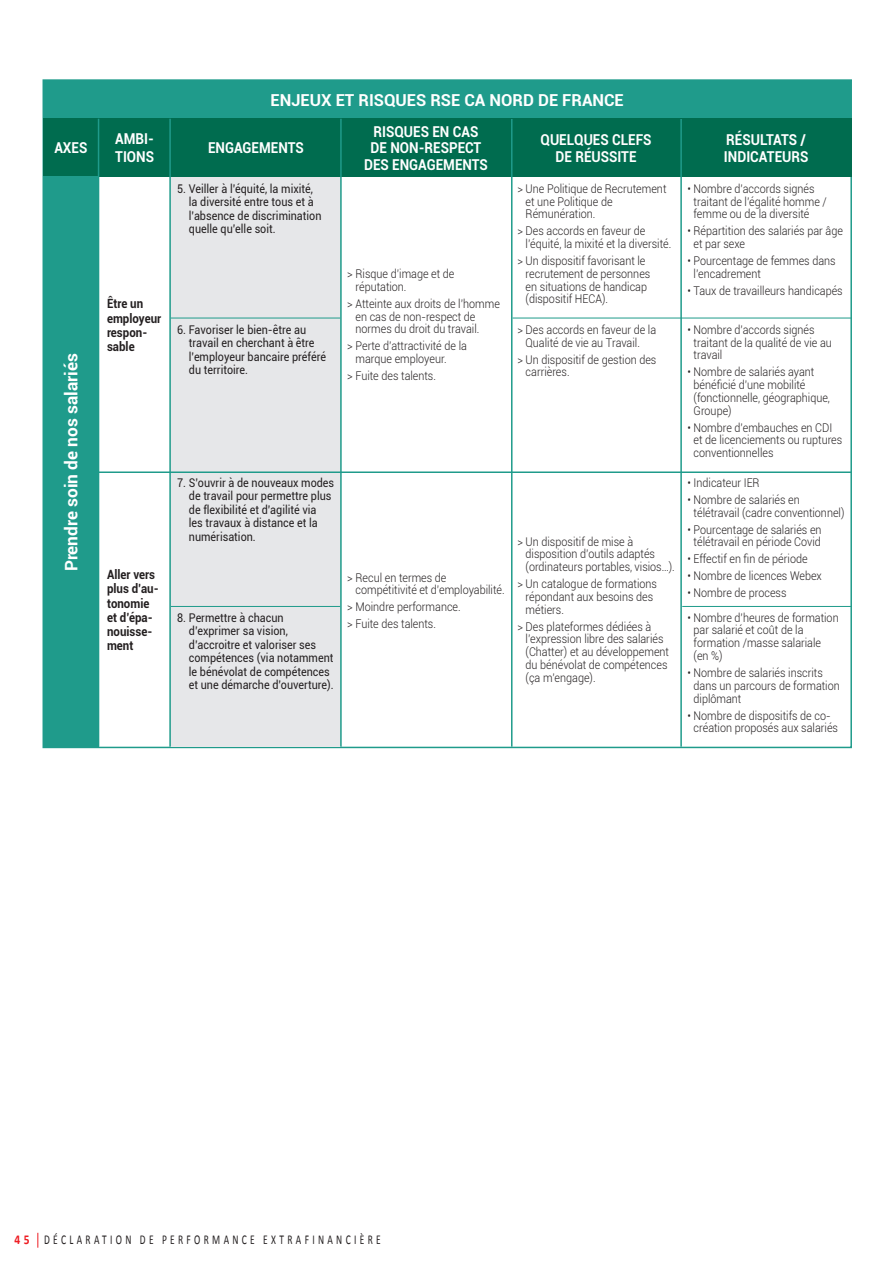
<style>
.page{position:relative;width:893px;height:1263px;background:#fff}
.page>*{position:absolute;margin:0;border:0;box-sizing:border-box;transform-origin:0 0}
.t1{font:700 17.25px "Roboto";color:#fff}
.t2{font:700 16.5px "Roboto";color:#fff}
.t3{font:700 15px/16.5px "Roboto";color:#fff;scale:.9 1}
.t4{font:13.5px "Calibri";letter-spacing:.35em;color:#231f20;scale:.7 1}
.t5{font:700 13.5px "Calibri";color:#ee1d23;scale:.85 1}
.t6{font:700 12.75px/14.2px "Roboto";color:#231f20;scale:.9 1}
.t7{font:300 12px/12.8px "Roboto";color:#231f20;scale:.9 1}
.t8{font:12px/13.5px "Roboto";color:#231f20;scale:.9 1}
</style>
<div class="page">
<div style="left:43px;top:80px;width:808px;height:39px;background:#1f9b8b"></div>
<div style="left:171px;top:119px;width:170px;height:58px;background:#006c4f"></div>
<div style="left:99px;top:119px;width:72px;height:58px;background:#006c4f"></div>
<div style="left:171px;top:178px;width:170px;height:140px;background:#e6e7e9"></div>
<div style="left:171px;top:318px;width:170px;height:153px;background:#e6e7e9"></div>
<div style="left:171px;top:606px;width:170px;height:141px;background:#e6e7e9"></div>
<div style="left:171px;top:471px;width:170px;height:136px;background:#e6e7e9"></div>
<div style="left:43px;top:119px;width:56px;height:58px;background:#006c4f"></div>
<div style="left:43px;top:176px;width:56px;height:572px;background:#1f9b8b"></div>
<div style="left:341px;top:119px;width:170px;height:58px;background:#006c4f"></div>
<div style="left:511px;top:119px;width:170px;height:58px;background:#006c4f"></div>
<div style="left:681px;top:119px;width:170px;height:58px;background:#006c4f"></div>
<hr style="left:171px;top:318px;width:169px;height:1px;background:#1f9b8b">
<hr style="left:171px;top:606px;width:169px;height:1px;background:#1f9b8b">
<hr style="left:682px;top:606px;width:170px;height:1px;background:#1f9b8b">
<hr style="left:512px;top:318px;width:340px;height:1px;background:#1f9b8b">
<hr style="left:99px;top:471px;width:752px;height:2px;background:#1f9b8b">
<hr style="left:98px;top:119px;width:1px;height:628px;background:#1f9b8b">
<hr style="left:169px;top:119px;width:2px;height:628px;background:#1f9b8b">
<hr style="left:340px;top:119px;width:2px;height:628px;background:#1f9b8b">
<hr style="left:511px;top:119px;width:1px;height:628px;background:#1f9b8b">
<hr style="left:680px;top:119px;width:2px;height:628px;background:#1f9b8b">
<svg style="left:37px;top:1233px;width:1px;height:15px"></svg>
<p class="t3" style="left:54px;top:139px;width:38px">AXES</p>
<p class="t1" style="left:59px;top:571px;width:220px;rotate:-90deg">Prendre soin de nos salariés</p>
<p class="t3" style="left:115px;top:129px;width:45px;line-height:18px">AMBI-<br>TIONS</p>
<p class="t6" style="left:107px;top:296px;width:62px">Être un employeur respon&shy;sable</p>
<p class="t6" style="left:107px;top:567px;width:59px">Aller vers plus d’au&shy;tonomie et d’épa&shy;nouisse&shy;ment</p>
<p class="t2" style="left:271px;top:88px;width:355px">ENJEUX ET RISQUES RSE CA NORD DE FRANCE</p>
<p class="t3" style="left:208px;top:139px;width:108px">ENGAGEMENTS</p>
<p class="t3" style="left:364px;top:123px;width:139px;text-align:center">RISQUES EN CAS<br>DE NON-RESPECT<br>DES ENGAGEMENTS</p>
<p class="t3" style="left:540px;top:131px;width:125px">QUELQUES CLEFS</p>
<p class="t3" style="left:556px;top:147px;width:91px">DE RÉUSSITE</p>
<p class="t7" style="left:526px;top:182px;width:158px;text-indent:-8px">&gt; Une Politique de Recrutement et une Politique de<br>Rémunération.</p>
<p class="t7" style="left:526px;top:224px;width:163px;text-indent:-8px">&gt; Des accords en faveur de l’équité, la mixité et la diversité.</p>
<p class="t7" style="left:526px;top:254px;width:140px;text-indent:-8px">&gt; Un dispositif favorisant le recrutement de personnes en situations de handicap (dispositif HECA).</p>
<p class="t7" style="left:526px;top:323px;width:147px;text-indent:-8px">&gt; Des accords en faveur de la<br>Qualité de vie au Travail.</p>
<p class="t7" style="left:526px;top:352px;width:147px;text-indent:-8px">&gt; Un dispositif de gestion des carrières.</p>
<p class="t8" style="left:189px;top:181px;width:149px;text-indent:-12px">5. Veiller à l’équité, la mixité, la diversité entre tous et à l’absence de discrimination quelle qu’elle soit.</p>
<p class="t7" style="left:356px;top:267px;width:111px;text-indent:-8px">&gt; Risque d’image et de réputation.</p>
<p class="t7" style="left:356px;top:297px;width:162px;text-indent:-8px">&gt; Atteinte aux droits de l’homme en cas de non-respect de normes du droit du travail.</p>
<p class="t7" style="left:356px;top:339px;width:125px;text-indent:-8px">&gt; Perte d’attractivité de la marque employeur.</p>
<p class="t7" style="left:347px;top:369px;width:100px">&gt; Fuite des talents.</p>
<p class="t8" style="left:189px;top:322px;width:154px;text-indent:-12px">6. Favoriser le bien-être au travail en cherchant à être l’employeur bancaire préféré du territoire.</p>
<p class="t8" style="left:189px;top:475px;width:163px;text-indent:-12px">7. S’ouvrir à de nouveaux modes de travail pour permettre plus de flexibilité et d’agilité via<br>les travaux à distance et la numérisation.</p>
<p class="t8" style="left:189px;top:610px;width:162px;text-indent:-12px">8. Permettre à chacun d’exprimer sa vision, d’accroitre et valoriser ses compétences (via notamment le bénévolat de compétences et une démarche d’ouverture).</p>
<p class="t7" style="left:356px;top:571px;width:167px;text-indent:-8px">&gt; Recul en termes de compétitivité et d’employabilité.</p>
<p class="t7" style="left:347px;top:600px;width:128px">&gt; Moindre performance.</p>
<p class="t7" style="left:347px;top:617px;width:100px">&gt; Fuite des talents.</p>
<p class="t7" style="left:526px;top:534px;width:167px;text-indent:-8px">&gt; Un dispositif de mise à disposition d’outils adaptés (ordinateurs portables, visios…).</p>
<p class="t7" style="left:526px;top:577px;width:148px;text-indent:-8px">&gt; Un catalogue de formations répondant aux besoins des métiers.</p>
<p class="t7" style="left:526px;top:619px;width:161px;text-indent:-8px">&gt; Des plateformes dédiées à l’expression libre des salariés (Chatter) et au développement du bénévolat de compétences (ça m’engage).</p>
<p class="t3" style="left:724px;top:131px;width:95px">RÉSULTATS /<br>INDICATEURS</p>
<p class="t7" style="left:694px;top:182px;width:150px;text-indent:-6px">• Nombre d’accords signés traitant de l’égalité homme / femme ou de la diversité</p>
<p class="t7" style="left:694px;top:224px;width:167px;text-indent:-6px">• Répartition des salariés par âge et par sexe</p>
<p class="t7" style="left:694px;top:254px;width:159px;text-indent:-6px">• Pourcentage de femmes dans l’encadrement</p>
<p class="t7" style="left:687px;top:284px;width:174px">• Taux de travailleurs handicapés</p>
<p class="t7" style="left:694px;top:323px;width:155px;text-indent:-6px">• Nombre d’accords signés traitant de la qualité de vie au travail</p>
<p class="t7" style="left:694px;top:365px;width:153px;text-indent:-6px">• Nombre de salariés ayant bénéficié d’une mobilité (fonctionnelle, géographique,<br>Groupe)</p>
<p class="t7" style="left:694px;top:420px;width:167px;text-indent:-6px">• Nombre d’embauches en CDI et de licenciements ou ruptures conventionnelles</p>
<p class="t7" style="left:687px;top:476px;width:82px">• Indicateur IER</p>
<p class="t7" style="left:694px;top:493px;width:169px;text-indent:-6px">• Nombre de salariés en télétravail (cadre conventionnel)</p>
<p class="t7" style="left:687px;top:523px;width:151px;text-align:center">• Pourcentage de salariés en télétravail en période Covid</p>
<p class="t7" style="left:687px;top:552px;width:135px">• Effectif en fin de période</p>
<p class="t7" style="left:687px;top:569px;width:151px">• Nombre de licences Webex</p>
<p class="t7" style="left:687px;top:586px;width:112px">• Nombre de process</p>
<p class="t7" style="left:694px;top:611px;width:163px;text-indent:-6px">• Nombre d’heures de formation par salarié et coût de la formation /masse salariale (en %)</p>
<p class="t7" style="left:694px;top:666px;width:164px;text-indent:-6px">• Nombre de salariés inscrits dans un parcours de formation diplômant</p>
<p class="t7" style="left:694px;top:708px;width:162px;text-indent:-6px">• Nombre de dispositifs de co&shy;création proposés aux salariés</p>
<p class="t5" style="left:15px;top:1231px;width:19px">4 5</p>
<p class="t4" style="left:44px;top:1231px;width:482px">DÉCLARATION DE PERFORMANCE EXTRAFINANCIÈRE</p>
</div>
